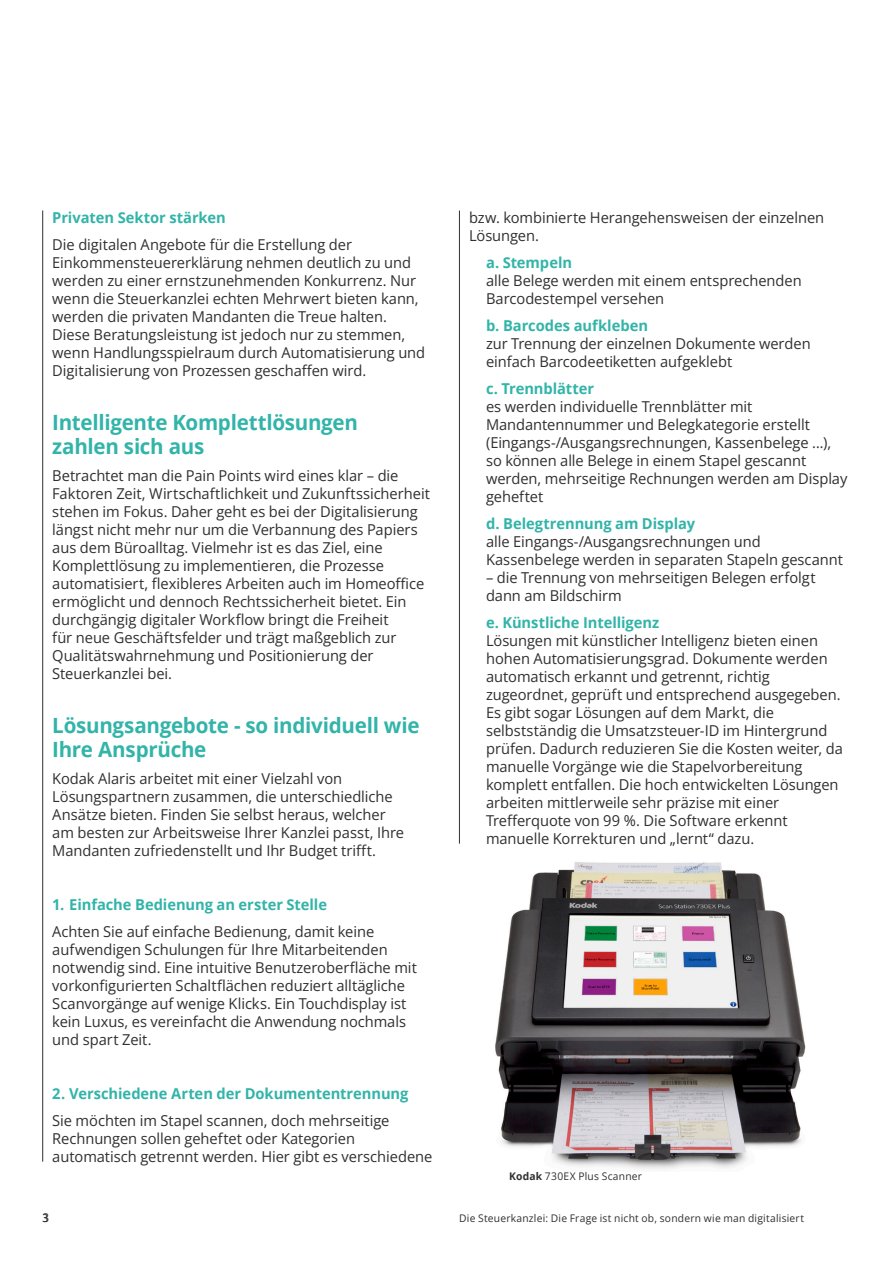
<style>
.page{position:relative;width:893px;height:1263px;background:#fff}
.page>*{position:absolute;margin:0;border:0;box-sizing:border-box;transform-origin:0 0}
.Body_copy{font:700 21px/24px "Open Sans";letter-spacing:-.015em;color:#32b4a9}
.Body_copy-2{font:15px/18px "Open Sans";letter-spacing:-.005em;color:#312f30}
.Body_copy-3{font:700 15px "Open Sans";letter-spacing:-.005em;color:#32b4a9}
.Small_Body_copy{font:12px "Open Sans";color:#312f30}
.Boilerplate_copy{font:10.5px "Open Sans";letter-spacing:.02em;color:#312f30}
.s1{font-weight:700;color:#32b4a9}
.s2{font-weight:700}
</style>
<div class="page">
<hr style="left:42px;top:210px;width:1px;height:952px;background:#312f30">
<hr style="left:459px;top:210px;width:1px;height:634px;background:#312f30">
<img style="left:495px;top:862px;width:311px;height:307px">
<p class="Body_copy-3" style="left:52px;top:206px;width:175px">Privaten Sektor stärken</p>
<p class="Body_copy-2" style="left:52px;top:235px;width:374px">Die digitalen Angebote für die Erstellung der Einkommensteuererklärung nehmen deutlich zu und werden zu einer ernstzunehmenden Konkurrenz. Nur wenn die Steuerkanzlei echten Mehrwert bieten kann, werden die privaten Mandanten die Treue halten.<br>Diese Beratungsleistung ist jedoch nur zu stemmen, wenn Handlungsspielraum durch Automatisierung und Digitalisierung von Prozessen geschaffen wird.</p>
<p class="Body_copy" style="left:52px;top:409px;width:307px">Intelligente Komplettlösungen zahlen sich aus</p>
<p class="Body_copy-2" style="left:52px;top:466px;width:379px">Betrachtet man die Pain Points wird eines klar – die Faktoren Zeit, Wirtschaftlichkeit und Zukunftssicherheit stehen im Fokus. Daher geht es bei der Digitalisierung längst nicht mehr nur um die Verbannung des Papiers aus dem Büroalltag. Vielmehr ist es das Ziel, eine Komplettlösung zu implementieren, die Prozesse automatisiert, flexibleres Arbeiten auch im Homeoffice ermöglicht und dennoch Rechtssicherheit bietet. Ein durchgängig digitaler Workflow bringt die Freiheit<br>für neue Geschäftsfelder und trägt maßgeblich zur Qualitätswahrnehmung und Positionierung der Steuerkanzlei bei.</p>
<p class="Body_copy" style="left:52px;top:712px;width:369px">Lösungsangebote - so individuell wie<br>Ihre Ansprüche</p>
<p class="Body_copy-2" style="left:52px;top:769px;width:353px">Kodak Alaris arbeitet mit einer Vielzahl von Lösungspartnern zusammen, die unterschiedliche Ansätze bieten. Finden Sie selbst heraus, welcher am besten zur Arbeitsweise Ihrer Kanzlei passt, Ihre Mandanten zufriedenstellt und Ihr Budget trifft.</p>
<p class="Body_copy-3" style="left:52px;top:893px;width:276px">1. Einfache Bedienung an erster Stelle</p>
<p class="Body_copy-2" style="left:52px;top:922px;width:366px">Achten Sie auf einfache Bedienung, damit keine aufwendigen Schulungen für Ihre Mitarbeitenden notwendig sind. Eine intuitive Benutzeroberfläche mit vorkonfigurierten Schaltflächen reduziert alltägliche Scanvorgänge auf wenige Klicks. Ein Touchdisplay ist kein Luxus, es vereinfacht die Anwendung nochmals und spart Zeit.</p>
<p class="Body_copy-3" style="left:52px;top:1082px;width:358px">2. Verschiedene Arten der Dokumententrennung</p>
<p class="Body_copy-2" style="left:52px;top:1111px;width:382px">Sie möchten im Stapel scannen, doch mehrseitige<br>Rechnungen sollen geheftet oder Kategorien automatisch getrennt werden. Hier gibt es verschiedene</p>
<p class="Body_copy-2" style="left:469px;top:208px;width:357px">bzw. kombinierte Herangehensweisen der einzelnen<br>Lösungen.</p>
<p class="Body_copy-2" style="left:486px;top:253px;width:317px"><span class="s1">a. Stempeln<br></span>alle Belege werden mit einem entsprechenden<br>Barcodestempel versehen</p>
<p class="Body_copy-2" style="left:486px;top:316px;width:326px"><span class="s1">b. Barcodes aufkleben<br></span>zur Trennung der einzelnen Dokumente werden einfach Barcodeetiketten aufgeklebt</p>
<p class="Body_copy-2" style="left:486px;top:379px;width:363px"><span class="s1">c. Trennblätter<br></span>es werden individuelle Trennblätter mit Mandantennummer und Belegkategorie erstellt (Eingangs-/Ausgangsrechnungen, Kassenbelege …), so können alle Belege in einem Stapel gescannt werden, mehrseitige Rechnungen werden am Display geheftet</p>
<p class="Body_copy-2" style="left:486px;top:514px;width:358px"><span class="s1">d. Belegtrennung am Display<br></span>alle Eingangs-/Ausgangsrechnungen und<br>Kassenbelege werden in separaten Stapeln gescannt</p>
<p class="Body_copy-2" style="left:486px;top:568px;width:331px">– die Trennung von mehrseitigen Belegen erfolgt dann am Bildschirm</p>
<p class="Body_copy-2" style="left:486px;top:613px;width:358px"><span class="s1">e. Künstliche Intelligenz<br></span>Lösungen mit künstlicher Intelligenz bieten einen hohen Automatisierungsgrad. Dokumente werden automatisch erkannt und getrennt, richtig zugeordnet, geprüft und entsprechend ausgegeben.<br>Es gibt sogar Lösungen auf dem Markt, die selbstständig die Umsatzsteuer-ID im Hintergrund prüfen. Dadurch reduzieren Sie die Kosten weiter, da manuelle Vorgänge wie die Stapelvorbereitung komplett entfallen. Die hoch entwickelten Lösungen arbeiten mittlerweile sehr präzise mit einer Trefferquote von 99 %. Die Software erkennt manuelle Korrekturen und „lernt“ dazu.</p>
<p class="Boilerplate_copy" style="left:509px;top:1169px;width:134px"><span class="s2">Kodak</span> 730EX Plus Scanner</p>
<p class="Small_Body_copy" style="left:43px;top:1209px;width:8px">3</p>
<p class="Boilerplate_copy" style="left:459px;top:1211px;width:346px">Die Steuerkanzlei: Die Frage ist nicht ob, sondern wie man digitalisiert</p>
</div>
